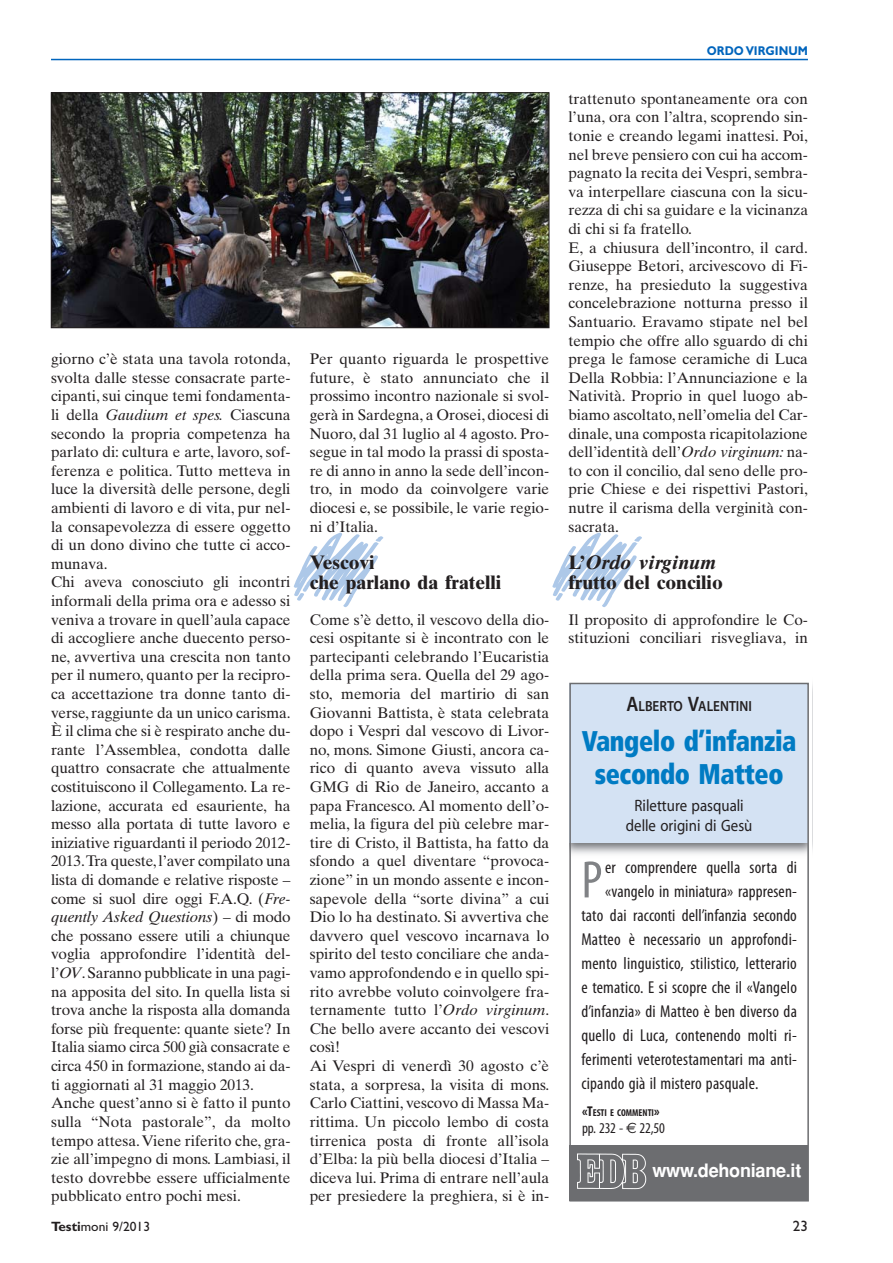
<style>
.page{position:relative;width:893px;height:1263px;background:#fff}
.page>*{position:absolute;margin:0;border:0;box-sizing:border-box;transform-origin:0 0}
.t1{font:condensed 53.1px "Myriad Pro";color:#808285}
.t2{font:900 condensed 28.5px/33px "Frutiger";letter-spacing:-.015em;color:#007bc3;text-align:center;scale:.9 1}
.t3{font:700 19.5px/19.5px "Times Ten";color:#231f20}
.t4{font:700 18.45px "Helvetica";letter-spacing:-.015em;color:#fff}
.t5{font:condensed 17.25px "Myriad Pro";letter-spacing:.01em;color:#231f20}
.t6{font:16.5px/19.5px "Myriad";color:#231f20;text-align:center;scale:.9 1}
.t7{font:15.3px/18.6px "Times Ten";color:#231f20}
.t8{font:condensed 15px "Myriad Pro";letter-spacing:-.01em;color:#231f20}
.t9{font:15px "Gill Sans";color:#231f20}
.t10{font:600 14.7px "Myriad Pro";color:#231f20;scale:.9 1}
.t11{font:13.5px "Gill Sans";color:#231f20}
.t12{font:700 12.75px "Gill Sans";color:#0065bd;scale:.9 1}
.t13{font:700 condensed 10.05px "Myriad Pro";color:#231f20}
.s1{font-style:italic}
.s2{font-size:21px}
.s3{font-size:14.25px}
.s4{font-family:"Euro Sans";font-stretch:normal}
.s5{font-weight:700}
</style>
<div class="page">
<hr style="left:51px;top:59px;width:757px;height:1px;background:#0065bd">
<div style="left:569px;top:683px;width:240px;height:160px;background:#d4e2f3"></div>
<div style="left:569px;top:1145px;width:239px;height:56px;background:#6c6d70"></div>
<img style="left:577px;top:1153px;width:70px;height:37px">
<div style="left:569px;top:683px;width:240px;height:518px;border:2px solid #6c6d70"></div>
<img style="left:53px;top:94px;width:494px;height:232px">
<div style="left:51px;top:92px;width:498px;height:236px;border:1px solid #231f20"></div>
<p class="t7" style="left:51px;top:351px;width:241px">giorno c’è stata una tavola rotonda, svolta dalle stesse consacrate parte&shy;cipanti, sui cinque temi fondamenta&shy;li della <span class="s1">Gaudium et spes.</span> Ciascuna secondo la propria competenza ha parlato di: cultura e arte, lavoro, sof&shy;ferenza e politica. Tutto metteva in luce la diversità delle persone, degli ambienti di lavoro e di vita, pur nel&shy;la consapevolezza di essere oggetto di un dono divino che tutte ci acco&shy;munava.<br>Chi aveva conosciuto gli incontri informali della prima ora e adesso si veniva a trovare in quell’aula capace di accogliere anche duecento perso&shy;ne, avvertiva una crescita non tanto per il numero, quanto per la recipro&shy;ca accettazione tra donne tanto di&shy;verse, raggiunte da un unico carisma.<br>È il clima che si è respirato anche du&shy;rante l’Assemblea, condotta dalle quattro consacrate che attualmente costituiscono il Collegamento. La re&shy;lazione, accurata ed esauriente, ha messo alla portata di tutte lavoro e iniziative riguardanti il periodo 2012- 2013. Tra queste, l’aver compilato una lista di domande e relative risposte – come si suol dire oggi F.A.Q. (<span class="s1">Fre&shy;quently Asked Questions</span>) – di modo che possano essere utili a chiunque voglia approfondire l’identità del&shy;l’<span class="s1">OV</span>. Saranno pubblicate in una pagi&shy;na apposita del sito. In quella lista si trova anche la risposta alla domanda forse più frequente: quante siete? In Italia siamo circa 500 già consacrate e circa 450 in formazione, stando ai da&shy;ti aggiornati al 31 maggio 2013.<br>Anche quest’anno si è fatto il punto sulla “Nota pastorale”, da molto tempo attesa. Viene riferito che, gra&shy;zie all’impegno di mons. Lambiasi, il testo dovrebbe essere ufficialmente pubblicato entro pochi mesi.</p>
<p class="t7" style="left:310px;top:351px;width:241px;text-align:justify">Per quanto riguarda le prospettive future, è stato annunciato che il prossimo incontro nazionale si svol&shy;gerà in Sardegna, a Orosei, diocesi di Nuoro, dal 31 luglio al 4 agosto. Pro&shy;segue in tal modo la prassi di sposta&shy;re di anno in anno la sede dell’incon&shy;tro, in modo da coinvolgere varie diocesi e, se possibile, le varie regio&shy;ni d’Italia.</p>
<p class="t3" style="left:310px;top:555px;width:193px">Vescovi<br>che parlano da fratelli</p>
<p class="t7" style="left:310px;top:612px;width:241px">Come s’è detto, il vescovo della dio&shy;cesi ospitante si è incontrato con le partecipanti celebrando l’Eucaristia della prima sera. Quella del 29 ago&shy;sto, memoria del martirio di san Giovanni Battista, è stata celebrata dopo i Vespri dal vescovo di Livor&shy;no, mons. Simone Giusti, ancora ca&shy;rico di quanto aveva vissuto alla GMG di Rio de Janeiro, accanto a papa Francesco. Al momento dell’o&shy;melia, la figura del più celebre mar&shy;tire di Cristo, il Battista, ha fatto da sfondo a quel diventare “provoca&shy;zione” in un mondo assente e incon&shy;sapevole della “sorte divina” a cui Dio lo ha destinato. Si avvertiva che davvero quel vescovo incarnava lo spirito del testo conciliare che anda&shy;vamo approfondendo e in quello spi&shy;rito avrebbe voluto coinvolgere fra&shy;ternamente tutto l’<span class="s1">Ordo virginum</span>.<br>Che bello avere accanto dei vescovi così!<br>Ai Vespri di venerdì 30 agosto c’è stata, a sorpresa, la visita di mons.<br>Carlo Ciattini, vescovo di Massa Ma&shy;rittima. Un piccolo lembo di costa tirrenica posta di fronte all’isola d’Elba: la più bella diocesi d’Italia – diceva lui. Prima di entrare nell’aula per presiedere la preghiera, si è in-</p>
<p class="t12" style="left:707px;top:46px;width:114px">ORDO VIRGINUM</p>
<p class="t7" style="left:568px;top:91px;width:241px">trattenuto spontaneamente ora con l’una, ora con l’altra, scoprendo sin&shy;tonie e creando legami inattesi. Poi, nel breve pensiero con cui ha accom&shy;pagnato la recita dei Vespri, sembra&shy;va interpellare ciascuna con la sicu&shy;rezza di chi sa guidare e la vicinanza di chi si fa fratello.<br>E, a chiusura dell’incontro, il card.<br>Giuseppe Betori, arcivescovo di Fi&shy;renze, ha presieduto la suggestiva concelebrazione notturna presso il Santuario. Eravamo stipate nel bel tempio che offre allo sguardo di chi prega le famose ceramiche di Luca Della Robbia: l’Annunciazione e la Natività. Proprio in quel luogo ab&shy;biamo ascoltato, nell’omelia del Car&shy;dinale, una composta ricapitolazione dell’identità dell’<span class="s1">Ordo virginum:</span> na&shy;to con il concilio, dal seno delle pro&shy;prie Chiese e dei rispettivi Pastori, nutre il carisma della verginità con&shy;sacrata.</p>
<p class="t3" style="left:568px;top:555px;width:156px">L’<span class="s1">Ordo virginum </span>frutto del concilio</p>
<p class="t7" style="left:568px;top:612px;width:241px">Il proposito di approfondire le Co&shy;stituzioni conciliari risvegliava, in</p>
<p class="t10" style="left:626px;top:698px;width:141px"><span class="s2">A</span>LBERTO <span class="s2">V</span>ALENTINI</p>
<h2 class="t2" style="left:582px;top:727px;width:240px">Vangelo d’infanzia secondo Matteo</h2>
<p class="t6" style="left:626px;top:797px;width:142px">Riletture pasquali delle origini di Gesù</p>
<h1 class="t1" style="left:581px;top:861px;width:23px">P</h1>
<p class="t5" style="left:605px;top:861px;width:193px">er comprendere quella sorta di</p>
<p class="t5" style="left:605px;top:885px;width:193px">«vangelo in miniatura» rappresen-</p>
<p class="t5" style="left:581px;top:909px;width:217px">tato dai racconti dell’infanzia secondo</p>
<p class="t5" style="left:581px;top:933px;width:217px">Matteo è necessario un approfondi-</p>
<p class="t5" style="left:581px;top:957px;width:217px">mento linguistico, stilistico, letterario</p>
<p class="t5" style="left:581px;top:981px;width:217px">e tematico. E si scopre che il «Vangelo</p>
<p class="t5" style="left:581px;top:1005px;width:217px">d’infanzia» di Matteo è ben diverso da</p>
<p class="t5" style="left:581px;top:1029px;width:217px">quello di Luca, contenendo molti ri-</p>
<p class="t5" style="left:581px;top:1053px;width:217px">ferimenti veterotestamentari ma anti-</p>
<p class="t5" style="left:581px;top:1077px;width:179px">cipando già il mistero pasquale.</p>
<p class="t13" style="left:582px;top:1106px;width:79px"><span class="s3">«T</span>ESTI E COMMENTI<span class="s3">»</span></p>
<p class="t8" style="left:582px;top:1123px;width:84px">pp. 232 - <span class="s4">€</span> 22,50</p>
<p class="t4" style="left:652px;top:1164px;width:150px">www.dehoniane.it</p>
<p class="t11" style="left:51px;top:1222px;width:101px"><span class="s5">Testi</span>moni 9/2013</p>
<p class="t9" style="left:793px;top:1221px;width:16px">23</p>
</div>
